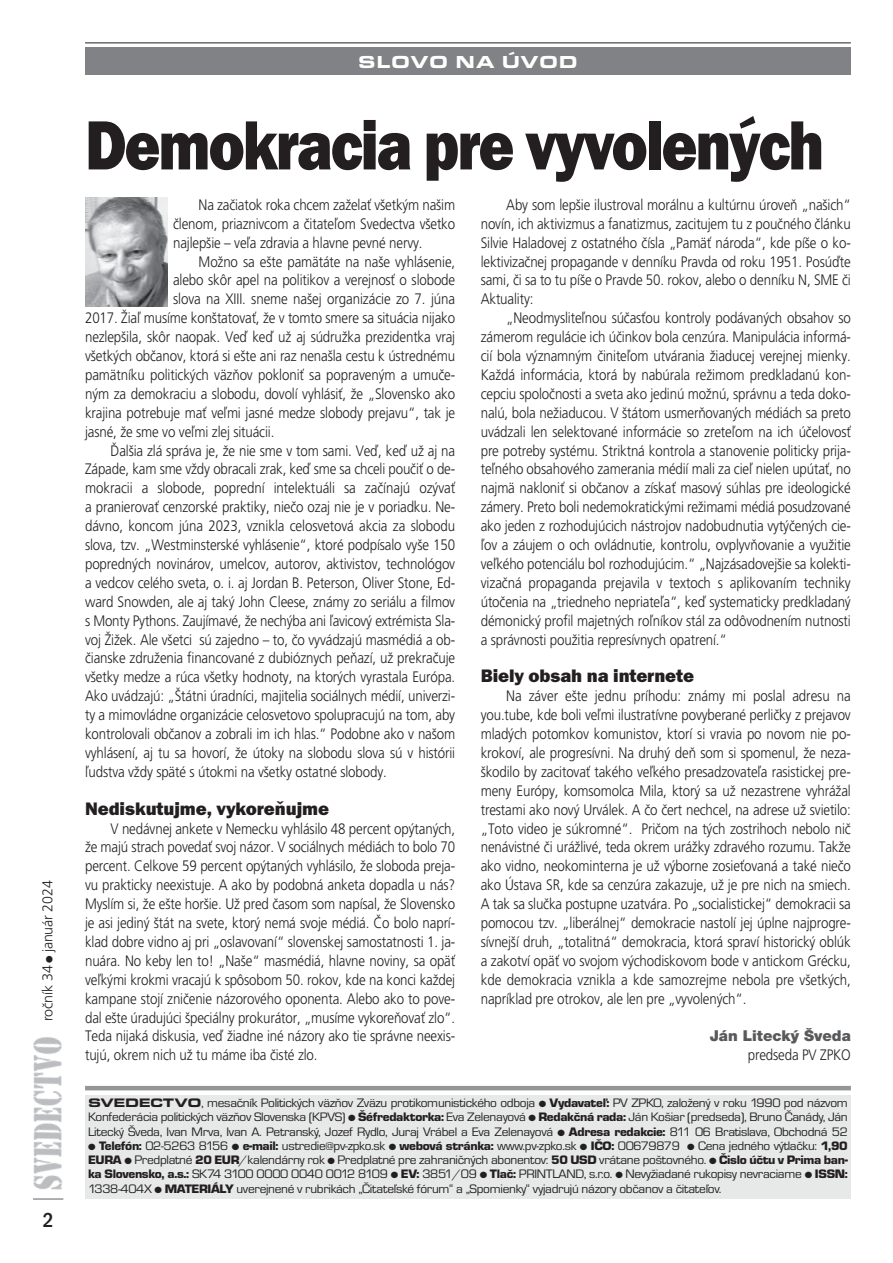
<style>
.page{position:relative;width:893px;height:1263px;background:#fff}
.page>*{position:absolute;margin:0;border:0;box-sizing:border-box;transform-origin:0 0}
.t1{font:72px "Franklin Got Itc TCE Heav";letter-spacing:-.035em;color:#231f20;scale:.85 1}
.t2{font:500 condensed 21px "Franklin Got Itc TCE";color:#231f20}
.t3{font:18.75px "Franklin Got Itc TCE Heav";letter-spacing:-.005em;color:#231f20}
.t4{font:18px "Eurostile TCE Blac Exte";letter-spacing:.03em;color:#fff}
.t5{font:300 15.15px/18.9px "Frutiger CE";letter-spacing:-.01em;color:#231f20;text-align:justify;scale:.88 1}
.t6{font:900 15px "Helvetica Neue CE";color:#58595b}
.t7{font:300 14.25px "Frutiger CE";letter-spacing:-.01em;color:#231f20}
.t8{font:12.75px/14.2px "Eurostile TCE";letter-spacing:-.025em;color:#231f20;text-align:justify;scale:1.05 1}
.s1{font-family:"Eurostile TCE Blac Exte"}
.s2{font-family:"Eurostile TCE Blac"}
</style>
<div class="page">
<div style="left:85px;top:48px;width:765px;height:27px;background:#808285"></div>
<hr style="left:85px;top:43px;width:765px;height:1px;background:#231f20">
<img style="left:33px;top:1037px;width:29px;height:153px">
<hr style="left:33px;top:1198px;width:30px;height:2px;background:#939598">
<div style="left:85px;top:1096px;width:765px;height:103px;background:#e7e8e8"></div>
<hr style="left:85px;top:1086px;width:765px;height:4px;background:#939598">
<img style="left:85px;top:198px;width:82px;height:108px">
<p class="t7" style="left:41px;top:1021px;width:142px;rotate:-90deg">roãník 34 ● január 2024</p>
<h2 class="t2" style="left:43px;top:1208px;width:12px">2</h2>
<p class="t4" style="left:358px;top:56px;width:221px">SLOVO NA ÚVOD</p>
<h1 class="t1" style="left:85px;top:102px;width:871px">Demokracia pre vyvolených</h1>
<p class="t5" style="left:173px;top:196px;width:322px;text-indent:26px">Na zaãiatok roka chcem zaÏelaÈ v‰etk˘m na‰im ãlenom, priaznivcom a ãitateºom Svedectva v‰etko najlep‰ie – veºa zdravia a hlavne pevné nervy.</p>
<p class="t5" style="left:199px;top:253px;width:293px">MoÏno sa e‰te pamätáte na na‰e vyhlásenie,</p>
<p class="t5" style="left:173px;top:272px;width:322px">alebo skôr apel na politikov a verejnosÈ o slobode</p>
<p class="t5" style="left:173px;top:291px;width:322px">slova na XIII. sneme na‰ej organizácie zo 7. júna</p>
<p class="t5" style="left:85px;top:310px;width:422px">2017. Îiaº musíme kon‰tatovaÈ, Ïe v tomto smere sa situácia nijako</p>
<p class="t5" style="left:85px;top:329px;width:422px">nezlep‰ila, skôr naopak. Veì keì uÏ aj súdruÏka prezidentka vraj</p>
<p class="t5" style="left:85px;top:348px;width:422px">v‰etk˘ch obãanov, ktorá si e‰te ani raz nena‰la cestu k ústrednému</p>
<p class="t5" style="left:85px;top:366px;width:422px">pamätníku politick˘ch väzÀov pokloniÈ sa popraven˘m a umuãe-</p>
<p class="t5" style="left:85px;top:385px;width:422px">n˘m za demokraciu a slobodu, dovolí vyhlásiÈ, Ïe „Slovensko ako</p>
<p class="t5" style="left:85px;top:404px;width:422px">krajina potrebuje maÈ veºmi jasné medze slobody prejavu“, tak je</p>
<p class="t5" style="left:85px;top:423px;width:217px">jasné, Ïe sme vo veºmi zlej situácii.</p>
<p class="t5" style="left:111px;top:442px;width:393px">ëal‰ia zlá správa je, Ïe nie sme v tom sami. Veì, keì uÏ aj na</p>
<p class="t5" style="left:85px;top:461px;width:422px">Západe, kam sme vÏdy obracali zrak, keì sme sa chceli pouãiÈ o de-</p>
<p class="t5" style="left:85px;top:480px;width:422px">mokracii a slobode, poprední intelektuáli sa zaãínajú oz˘vaÈ</p>
<p class="t5" style="left:85px;top:499px;width:422px">a pranierovaÈ cenzorské praktiky, nieão ozaj nie je v poriadku. Ne-</p>
<p class="t5" style="left:85px;top:518px;width:422px">dávno, koncom júna 2023, vznikla celosvetová akcia za slobodu</p>
<p class="t5" style="left:85px;top:537px;width:422px">slova, tzv. „Westminsterské vyhlásenie“, ktoré podpísalo vy‰e 150</p>
<p class="t5" style="left:85px;top:555px;width:422px">popredn˘ch novinárov, umelcov, autorov, aktivistov, technológov</p>
<p class="t5" style="left:85px;top:574px;width:422px">a vedcov celého sveta, o. i. aj Jordan B. Peterson, Oliver Stone, Ed-</p>
<p class="t5" style="left:85px;top:593px;width:422px">ward Snowden, ale aj tak˘ John Cleese, známy zo seriálu a filmov</p>
<p class="t5" style="left:85px;top:612px;width:422px">s Monty Pythons. Zaujímavé, Ïe nech˘ba ani ºavicov˘ extrémista Sla-</p>
<p class="t5" style="left:85px;top:631px;width:422px">voj ÎiÏek. Ale v‰etci sú zajedno – to, ão vyvádzajú masmédiá a ob-</p>
<p class="t5" style="left:85px;top:650px;width:422px">ãianske zdruÏenia financované z dubióznych peÀazí, uÏ prekraãuje</p>
<p class="t5" style="left:85px;top:669px;width:422px">v‰etky medze a rúca v‰etky hodnoty, na ktor˘ch vyrastala Európa.</p>
<p class="t5" style="left:85px;top:688px;width:422px">Ako uvádzajú: „·tátni úradníci, majitelia sociálnych médií, univerzi-</p>
<p class="t5" style="left:85px;top:707px;width:422px">ty a mimovládne organizácie celosvetovo spolupracujú na tom, aby</p>
<p class="t5" style="left:85px;top:725px;width:422px">kontrolovali obãanov a zobrali im ich hlas.“ Podobne ako v na‰om</p>
<p class="t5" style="left:85px;top:744px;width:422px">vyhlásení, aj tu sa hovorí, Ïe útoky na slobodu slova sú v histórii</p>
<p class="t5" style="left:85px;top:763px;width:344px">ºudstva vÏdy späté s útokmi na v‰etky ostatné slobody.</p>
<p class="t3" style="left:85px;top:797px;width:245px">Nediskutujme, vykoreňujme</p>
<p class="t5" style="left:85px;top:820px;width:422px;text-indent:26px">V nedávnej ankete v Nemecku vyhlásilo 48 percent op˘tan˘ch, Ïe majú strach povedaÈ svoj názor. V sociálnych médiách to bolo 70 percent. Celkove 59 percent op˘tan˘ch vyhlásilo, Ïe sloboda preja&shy;vu prakticky neexistuje. A ako by podobná anketa dopadla u nás?<br>Myslím si, Ïe e‰te hor‰ie. UÏ pred ãasom som napísal, Ïe Slovensko je asi jedin˘ ‰tát na svete, ktor˘ nemá svoje médiá. âo bolo naprí&shy;klad dobre vidno aj pri „oslavovaní“ slovenskej samostatnosti 1. ja&shy;nuára. No keby len to! „Na‰e“ masmédiá, hlavne noviny, sa opäÈ veºk˘mi krokmi vracajú k spôsobom 50. rokov, kde na konci kaÏdej kampane stojí zniãenie názorového oponenta. Alebo ako to pove&shy;dal e‰te úradujúci ‰peciálny prokurátor, „musíme vykoreÀovaÈ zlo“.<br>Teda nijaká diskusia, veì Ïiadne iné názory ako tie správne neexis&shy;tujú, okrem nich uÏ tu máme iba ãisté zlo.</p>
<p class="t5" style="left:480px;top:196px;width:422px;text-indent:26px">Aby som lep‰ie ilustroval morálnu a kultúrnu úroveÀ „na‰ich“ novín, ich aktivizmus a fanatizmus, zacitujem tu z pouãného ãlánku Silvie Haladovej z ostatného ãísla „PamäÈ národa“, kde pí‰e o ko&shy;lektivizaãnej propagande v denníku Pravda od roku 1951. Posúìte sami, ãi sa to tu pí‰e o Pravde 50. rokov, alebo o denníku N, SME ãi Aktuality:</p>
<p class="t5" style="left:480px;top:310px;width:422px;text-indent:26px">„Neodmysliteºnou súãasÈou kontroly podávan˘ch obsahov so zámerom regulácie ich úãinkov bola cenzúra. Manipulácia informá&shy;cií bola v˘znamn˘m ãiniteºom utvárania Ïiaducej verejnej mienky.<br>KaÏdá informácia, ktorá by nabúrala reÏimom predkladanú kon&shy;cepciu spoloãnosti a sveta ako jedinú moÏnú, správnu a teda doko&shy;nalú, bola neÏiaducou. V ‰tátom usmerÀovan˘ch médiách sa preto uvádzali len selektované informácie so zreteºom na ich úãelovosÈ pre potreby systému. Striktná kontrola a stanovenie politicky prija&shy;teºného obsahového zamerania médií mali za cieº nielen upútaÈ, no najmä nakloniÈ si obãanov a získaÈ masov˘ súhlas pre ideologické zámery. Preto boli nedemokratick˘mi reÏimami médiá posudzované ako jeden z rozhodujúcich nástrojov nadobudnutia vyt˘ãen˘ch cie&shy;ºov a záujem o och ovládnutie, kontrolu, ovplyvÀovanie a vyuÏitie veºkého potenciálu bol rozhodujúcim.“ „Najzásadovej‰ie sa kolekti&shy;vizaãná propaganda prejavila v textoch s aplikovaním techniky útoãenia na „triedneho nepriateºa“, keì systematicky predkladan˘ démonick˘ profil majetn˘ch roºníkov stál za odôvodnením nutnosti a správnosti pouÏitia represívnych opatrení.“</p>
<p class="t3" style="left:480px;top:665px;width:215px">Biely obsah na internete</p>
<p class="t5" style="left:480px;top:688px;width:422px;text-indent:26px">Na záver e‰te jednu príhodu: známy mi poslal adresu na you.tube, kde boli veºmi ilustratívne povyberané perliãky z prejavov mlad˘ch potomkov komunistov, ktorí si vravia po novom nie po&shy;krokoví, ale progresívni. Na druh˘ deÀ som si spomenul, Ïe neza-‰kodilo by zacitovaÈ takého veºkého presadzovateºa rasistickej pre&shy;meny Európy, komsomolca Mila, ktor˘ sa uÏ nezastrene vyhráÏal trestami ako nov˘ Urválek. A ão ãert nechcel, na adrese uÏ svietilo: „Toto video je súkromné“. Priãom na t˘ch zostrihoch nebolo niã nenávistné ãi uráÏlivé, teda okrem uráÏky zdravého rozumu. TakÏe ako vidno, neokominterna je uÏ v˘borne zosieÈovaná a také nieão ako Ústava SR, kde sa cenzúra zakazuje, uÏ je pre nich na smiech.<br>A tak sa sluãka postupne uzatvára. Po „socialistickej“ demokracii sa pomocou tzv. „liberálnej“ demokracie nastolí jej úplne najprogre&shy;sívnej‰í druh, „totalitná“ demokracia, ktorá spraví historick˘ oblúk a zakotví opäÈ vo svojom v˘chodiskovom bode v antickom Grécku, kde demokracia vznikla a kde samozrejme nebola pre v‰etk˘ch, napríklad pre otrokov, ale len pre „vyvolen˘ch“.</p>
<p class="t6" style="left:709px;top:1028px;width:143px">Ján Liteck˘ ·veda</p>
<p class="t5" style="left:747px;top:1047px;width:118px">predseda PV ZPKO</p>
<p class="t8" style="left:88px;top:1095px;width:725px"><span class="s1">SVEDECTVO</span>, mesačník Politických väzňov Zväzu protikomunistického odboja ● <span class="s2">Vydavateľ:</span> PV ZPKO, založený v roku 1990 pod názvom Konfederácia politických väzňov Slovenska (KPVS) ● <span class="s2">Šéfredaktorka:</span> Eva Zelenayová ● <span class="s2">Redakčná rada:</span> Ján Košiar (predseda), Bruno Čanády, Ján Litecký Šveda, Ivan Mrva, Ivan A. Petranský, Jozef Rydlo, Juraj Vrábel a Eva Zelenayová ● <span class="s2">Adresa redakcie:</span> 811 06 Bratislava, Obchodná 52</p>
<p class="t8" style="left:88px;top:1138px;width:725px">● <span class="s2">Telefón:</span> 02-5263 8156 ● <span class="s2">e-mail:</span> ustredie@pv-zpko.sk ● <span class="s2">webová stránka:</span> www.pv-zpko.sk ● <span class="s2">IČO:</span> 00679879 ● Cena jedného výtlačku: <span class="s2">1,90<br>EURA</span> ● Predplatné <span class="s2">20 EUR</span>/kalendárny rok ● Predplatné pre zahraničných abonentov: <span class="s2">50 USD</span> vrátane poštovného. ● <span class="s2">Čislo účtu v Prima ban&shy;ka Slovensko, a.s.:</span> SK74 3100 0000 0040 0012 8109 ● <span class="s2">EV:</span> 3851/09 ● <span class="s2">Tlač:</span> PRINTLAND, s.r.o. ● Nevyžiadané rukopisy nevraciame ● <span class="s2">ISSN:<br></span>1338-404X ● <span class="s2">MATERIÁLY</span> uverejnené v rubrikách „Čitateľské fórum“ a „Spomienky“ vyjadrujú názory občanov a čitateľov.</p>
</div>
